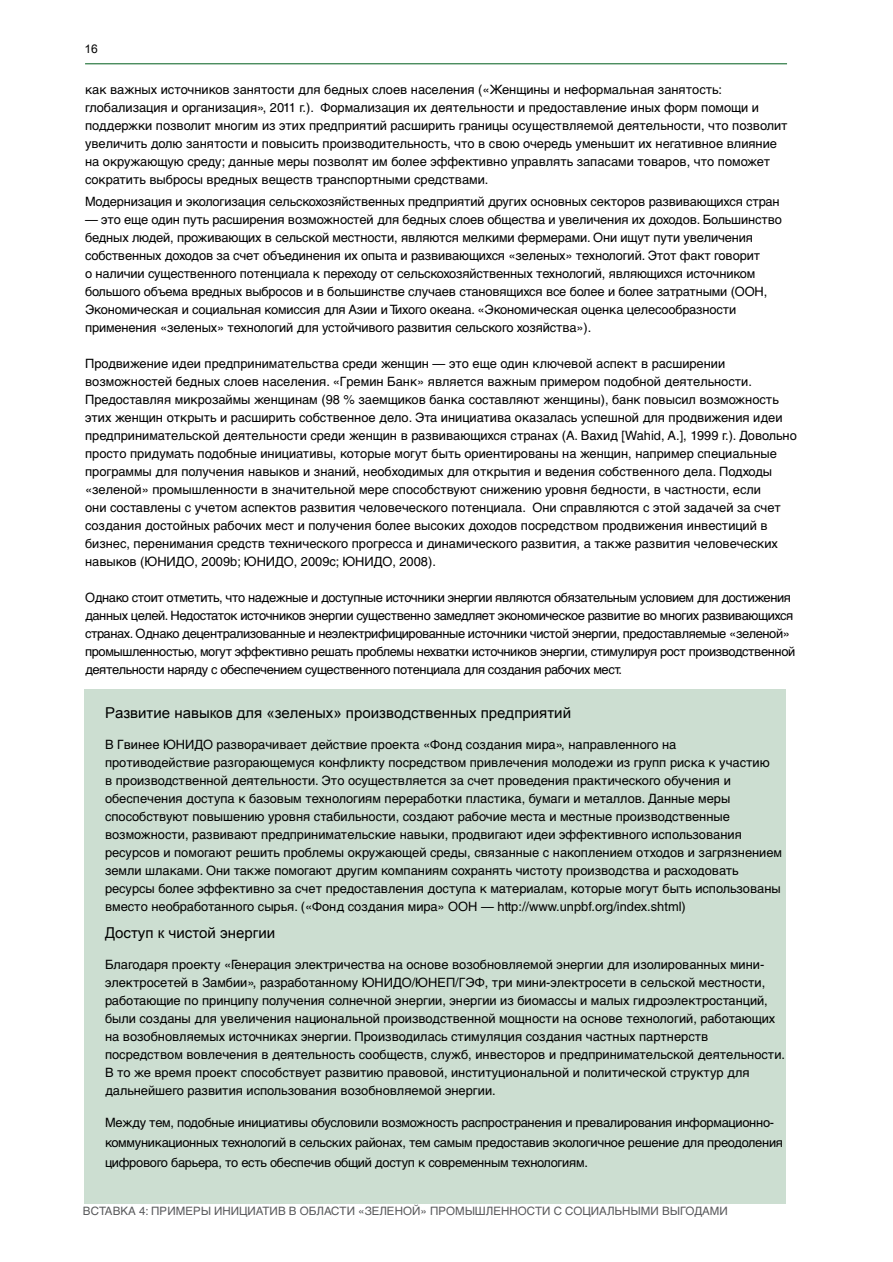
<style>
.page{position:relative;width:893px;height:1262px;background:#fff}
.page>*{position:absolute;margin:0;border:0;box-sizing:border-box;transform-origin:0 0}
.t1{font:15px "Arial Unicode MS";color:#000}
.t2{font:12.9px/18px "Helvetica LT Std";color:#000}
.t3{font:12.9px/18px "Helvetica LT Std";letter-spacing:-.03em;color:#000}
.t4{font:12.9px/19.5px "Helvetica LT Std";letter-spacing:-.02em;color:#000}
.t5{font:12px "Arial Unicode MS";color:#000}
.t6{font:11.55px "Helvetica LT Std";color:#57585a}
</style>
<div class="page">
<hr style="left:85px;top:63px;width:702px;height:1px;background:#005e1c">
<div style="left:84px;top:689px;width:702px;height:514px;background:#ccded1"></div>
<p class="t5" style="left:85px;top:40px;width:15px">16</p>
<p class="t2" style="left:85px;top:80px;width:704px">как важных источников занятости для бедных слоев населения («Женщины и неформальная занятость: глобализация и организация», 2011 г.). Формализация их деятельности и предоставление иных форм помощи и поддержки позволит многим из этих предприятий расширить границы осуществляемой деятельности, что позволит увеличить долю занятости и повысить производительность, что в свою очередь уменьшит их негативное влияние на окружающую среду; данные меры позволят им более эффективно управлять запасами товаров, что поможет сократить выбросы вредных веществ транспортными средствами.</p>
<p class="t2" style="left:85px;top:192px;width:696px">Модернизация и экологизация сельскохозяйственных предприятий других основных секторов развивающихся стран</p>
<p class="t2" style="left:85px;top:210px;width:698px">— это еще один путь расширения возможностей для бедных слоев общества и увеличения их доходов. Большинство бедных людей, проживающих в сельской местности, являются мелкими фермерами. Они ищут пути увеличения собственных доходов за счет объединения их опыта и развивающихся «зеленых» технологий. Этот факт говорит<br>о наличии существенного потенциала к переходу от сельскохозяйственных технологий, являющихся источником большого объема вредных выбросов и в большинстве случаев становящихся все более и более затратными (ООН, Экономическая и социальная комиссия для Азии и Тихого океана. «Экономическая оценка целесообразности применения «зеленых» технологий для устойчивого развития сельского хозяйства»).</p>
<p class="t2" style="left:85px;top:354px;width:713px">Продвижение идеи предпринимательства среди женщин — это еще один ключевой аспект в расширении возможностей бедных слоев населения. «Гремин Банк» является важным примером подобной деятельности.<br>Предоставляя микрозаймы женщинам (98 % заемщиков банка составляют женщины), банк повысил возможность этих женщин открыть и расширить собственное дело. Эта инициатива оказалась успешной для продвижения идеи предпринимательской деятельности среди женщин в развивающихся странах (А. Вахид [Wahid, A.], 1999 г.). Довольно просто придумать подобные инициативы, которые могут быть ориентированы на женщин, например специальные программы для получения навыков и знаний, необходимых для открытия и ведения собственного дела. Подходы «зеленой» промышленности в значительной мере способствуют снижению уровня бедности, в частности, если<br>они составлены с учетом аспектов развития человеческого потенциала. Они справляются с этой задачей за счет создания достойных рабочих мест и получения более высоких доходов посредством продвижения инвестиций в бизнес, перенимания средств технического прогресса и динамического развития, а также развития человеческих навыков (ЮНИДО, 2009b; ЮНИДО, 2009c; ЮНИДО, 2008).</p>
<p class="t3" style="left:85px;top:588px;width:711px">Однако стоит отметить, что надежные и доступные источники энергии являются обязательным условием для достижения данных целей. Недостаток источников энергии существенно замедляет экономическое развитие во многих развивающихся странах. Однако децентрализованные и неэлектрифицированные источники чистой энергии, предоставляемые «зеленой» промышленностью, могут эффективно решать проблемы нехватки источников энергии, стимулируя рост производственной деятельности наряду с обеспечением существенного потенциала для создания рабочих мест.</p>
<p class="t1" style="left:105px;top:701px;width:467px">Развитие навыков для «зеленых» производственных предприятий</p>
<p class="t2" style="left:105px;top:735px;width:678px">В Гвинее ЮНИДО разворачивает действие проекта «Фонд создания мира», направленного на противодействие разгорающемуся конфликту посредством привлечения молодежи из групп риска к участию<br>в производственной деятельности. Это осуществляется за счет проведения практического обучения и обеспечения доступа к базовым технологиям переработки пластика, бумаги и металлов. Данные меры способствуют повышению уровня стабильности, создают рабочие места и местные производственные возможности, развивают предпринимательские навыки, продвигают идеи эффективного использования ресурсов и помогают решить проблемы окружающей среды, связанные с накоплением отходов и загрязнением земли шлаками. Они также помогают другим компаниям сохранять чистоту производства и расходовать ресурсы более эффективно за счет предоставления доступа к материалам, которые могут быть использованы вместо необработанного сырья. («Фонд создания мира» ООН — http://www.unpbf.org/index.shtml)</p>
<p class="t1" style="left:105px;top:922px;width:172px">Доступ к чистой энергии</p>
<p class="t2" style="left:105px;top:955px;width:681px">Благодаря проекту «Генерация электричества на основе возобновляемой энергии для изолированных мини&shy;электросетей в Замбии», разработанному ЮНИДО/ЮНЕП/ГЭФ, три мини-электросети в сельской местности, работающие по принципу получения солнечной энергии, энергии из биомассы и малых гидроэлектростанций, были созданы для увеличения национальной производственной мощности на основе технологий, работающих на возобновляемых источниках энергии. Производилась стимуляция создания частных партнерств посредством вовлечения в деятельность сообществ, служб, инвесторов и предпринимательской деятельности.<br>В то же время проект способствует развитию правовой, институциональной и политической структур для дальнейшего развития использования возобновляемой энергии.</p>
<p class="t4" style="left:105px;top:1113px;width:679px">Между тем, подобные инициативы обусловили возможность распространения и превалирования информационно&shy;коммуникационных технологий в сельских районах, тем самым предоставив экологичное решение для преодоления цифрового барьера, то есть обеспечив общий доступ к современным технологиям.</p>
<p class="t6" style="left:83px;top:1204px;width:646px">ВСТАВКА 4: ПРИМЕРЫ ИНИЦИАТИВ В ОБЛАСТИ «ЗЕЛЕНОЙ» ПРОМЫШЛЕННОСТИ С СОЦИАЛЬНЫМИ ВЫГОДАМИ</p>
</div>
